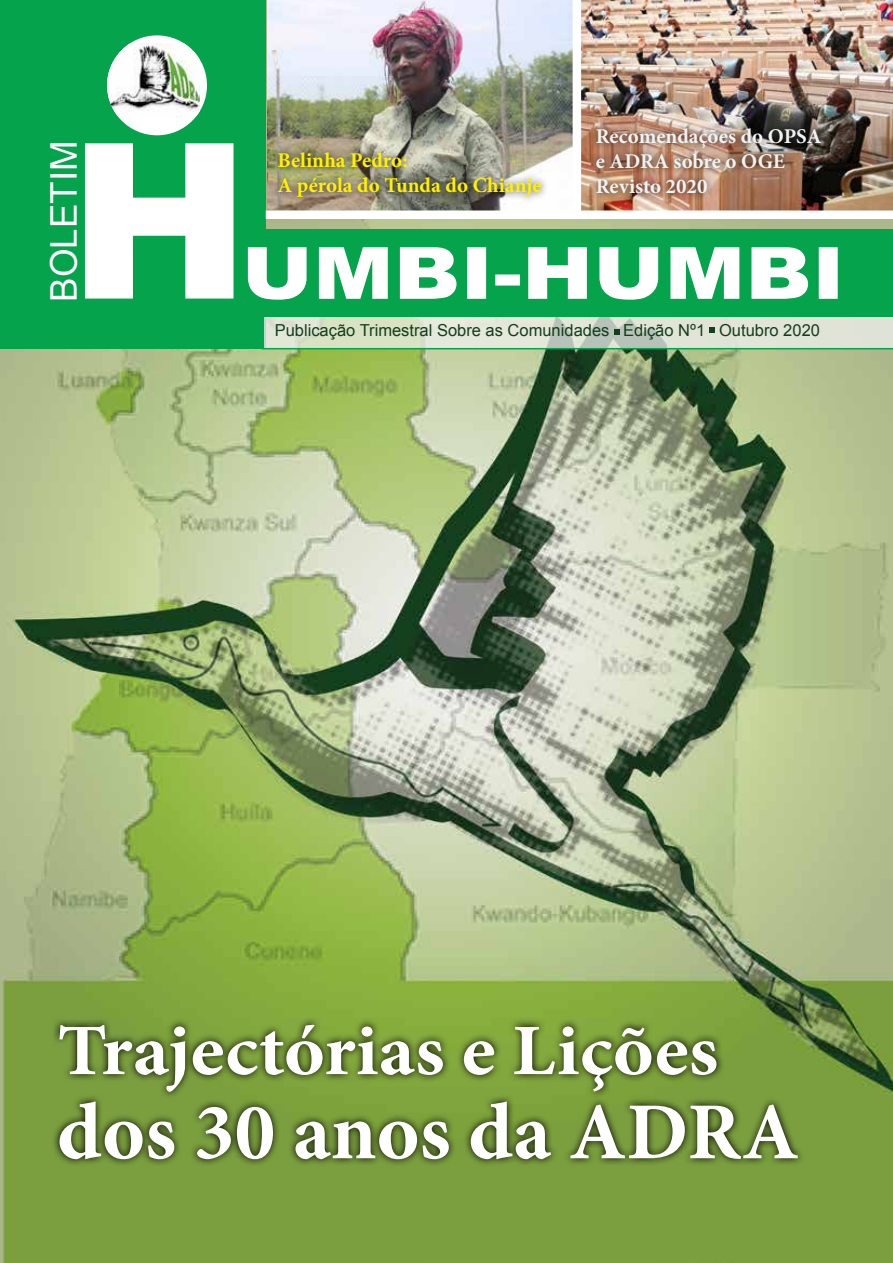
<style>
.page{position:relative;width:893px;height:1263px;background:#fff}
.page>*{position:absolute;margin:0;border:0;box-sizing:border-box;transform-origin:0 0}
.t1{font:36.75px "Arial";color:#fff}
.t2{font:700 21px/25.2px "Minion Pro";color:#f2f2f2}
.t3{font:700 21px/25.2px "Minion Pro";color:#fff200}
.t4{font:16.5px "Arial";color:#133f1e}
</style>
<div class="page">
<img style="left:0;top:0;width:893px;height:1263px">
<img style="left:581px;top:0;width:312px;height:210px">
<div style="left:0;top:0;width:265px;height:349px;background:#05a34c"></div>
<div style="left:252px;top:230px;width:641px;height:87px;background:#05a34c"></div>
<div style="left:107px;top:35px;width:100px;height:100px;background:#fff;border-radius:50%"></div>
<img style="left:107px;top:43px;width:93px;height:73px">
<svg style="left:248px;top:247px;width:590px;height:53px"></svg>
<svg style="left:85px;top:143px;width:149px;height:156px"></svg>
<div style="left:589px;top:120px;width:240px;height:81px;background:#000;opacity:.75"></div>
<img style="left:267px;top:0;width:305px;height:210px">
<div style="left:266px;top:210px;width:627px;height:9px;background:#fff"></div>
<div style="left:573px;top:0;width:8px;height:212px;background:#fff"></div>
<svg style="left:52px;top:1017px;width:672px;height:77px;background:#7ea23c"></svg>
<svg style="left:60px;top:1025px;width:656px;height:67px"></svg>
<div style="left:271px;top:144px;width:278px;height:61px;background:#000;opacity:.75"></div>
<svg style="left:52px;top:1094px;width:754px;height:73px;background:#76983b"></svg>
<svg style="left:60px;top:1101px;width:738px;height:58px"></svg>
<svg style="left:264px;top:317px;width:629px;height:31px;background:#dae0d0"></svg>
<hr style="left:261px;top:348px;width:632px;height:1px;background:#05a34c">
<svg style="left:614px;top:329px;width:6px;height:6px"></svg>
<svg style="left:709px;top:327px;width:6px;height:6px"></svg>
<h1 class="t1" style="left:40px;top:302px;width:163px;rotate:-90deg">BOLETIM</h1>
<p class="t3" style="left:278px;top:147px;width:265px">Belinha Pedro:<br>A pérola do Tunda do Chianje</p>
<p class="t2" style="left:596px;top:123px;width:227px">Recomendações do OPSA e ADRA sobre o OGE<br>Revisto 2020</p>
<p class="t4" style="left:275px;top:319px;width:547px">Publicação Trimestral Sobre as Comunidades Edição Nº1 Outubro 2020</p>
</div>
